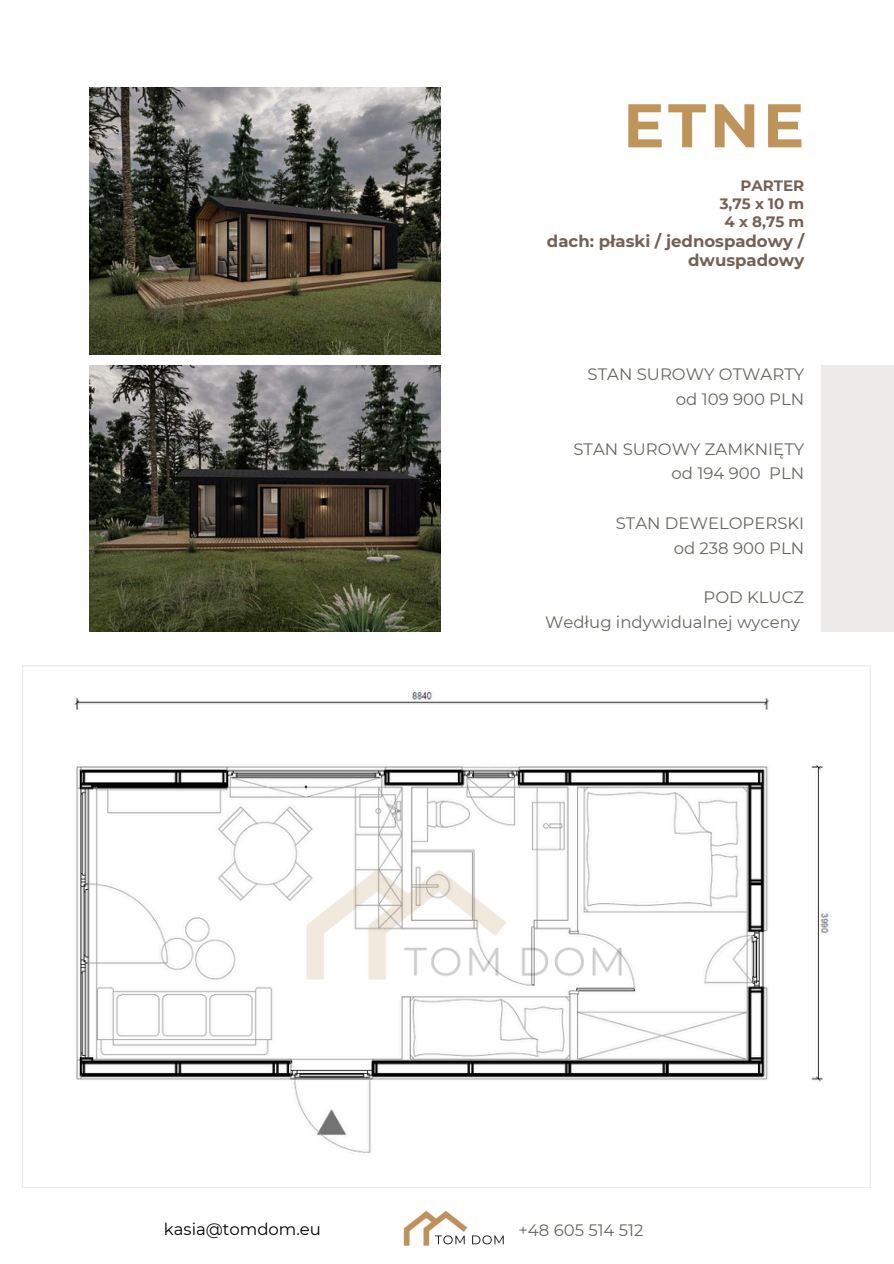
<style>
.page{position:relative;width:894px;height:1264px;background:#fff}
.page>*{position:absolute;margin:0;border:0;box-sizing:border-box;transform-origin:0 0}
.t1{font:700 61.5px "Montserrat";color:#be945b}
.t2{font:16.5px "Montserrat";color:#66665f}
.t3{font:700 16.5px/19.2px "Montserrat";color:#746055;text-align:right}
.t4{font:16.5px "Montserrat";color:#000}
.t5{font:700 15px/18px "Montserrat";color:#746055;text-align:right}
</style>
<div class="page">
<svg style="left:22px;top:665px;width:848px;height:522px"></svg>
<img style="left:89px;top:87px;width:351px;height:267px">
<img style="left:89px;top:365px;width:351px;height:267px">
<img style="left:49px;top:675px;width:783px;height:503px">
<img style="left:368px;top:1174px;width:156px;height:72px">
<div style="left:820px;top:365px;width:73px;height:266px;background:#eeeceb"></div>
<img style="left:193px;top:679px;width:495px;height:495px">
<p class="t1" style="left:623px;top:88px;width:182px">ETNE</p>
<p class="t5" style="left:719px;top:177px;width:86px">PARTER<br>3,75 x 10 m<br>4 x 8,75 m</p>
<p class="t3" style="left:547px;top:231px;width:259px">dach: płaski / jednospadowy / dwuspadowy</p>
<p class="t2" style="left:587px;top:364px;width:218px">STAN SUROWY OTWARTY</p>
<p class="t2" style="left:675px;top:389px;width:130px">od 109 900 PLN</p>
<p class="t2" style="left:573px;top:438px;width:232px">STAN SUROWY ZAMKNIĘTY</p>
<p class="t2" style="left:671px;top:463px;width:134px">od 194 900 PLN</p>
<p class="t2" style="left:615px;top:513px;width:190px">STAN DEWELOPERSKI</p>
<p class="t2" style="left:673px;top:537px;width:132px">od 238 900 PLN</p>
<p class="t2" style="left:703px;top:587px;width:102px">POD KLUCZ</p>
<p class="t2" style="left:545px;top:612px;width:256px">Według indywidualnej wyceny</p>
<p class="t4" style="left:164px;top:1218px;width:158px">kasia@tomdom.eu</p>
<p class="t2" style="left:518px;top:1219px;width:126px">+48 605 514 512</p>
</div>
